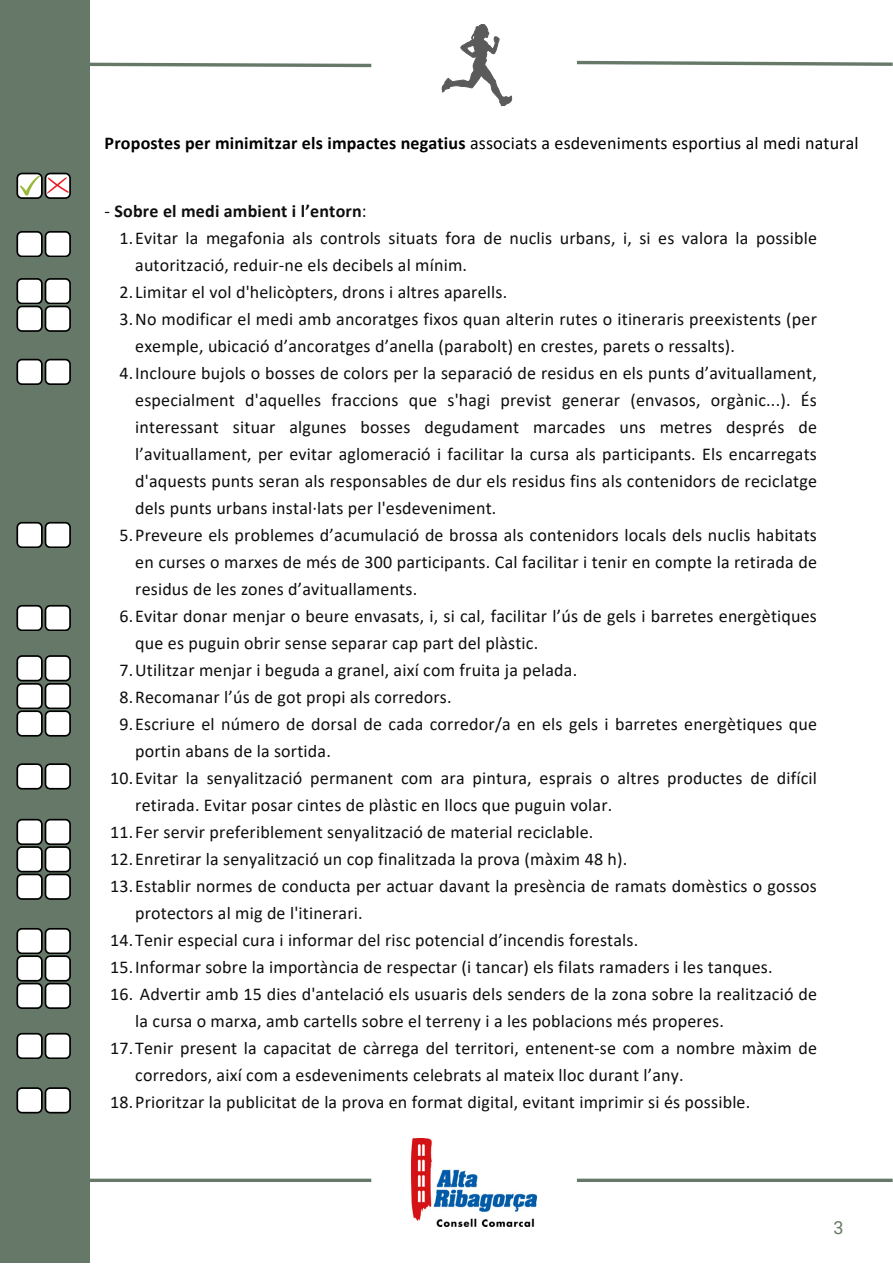
<style>
.page{position:relative;width:893px;height:1264px;background:#fff}
.page>*{position:absolute;margin:0;border:0;box-sizing:border-box;transform-origin:0 0}
.t1{font:18px/27px "Calibri";letter-spacing:.01em;color:#0e0e0e}
.t2{font:18px "Calibri";letter-spacing:.01em;color:#000}
.t3{font:700 18px "Calibri";letter-spacing:.01em;color:#0e0e0e}
.t4{font:18px "Roboto";color:#667867}
.s1{font-weight:700}
.s2{font-weight:400}
</style>
<div class="page">
<div style="left:0;top:0;width:89px;height:1262px;background:#667867"></div>
<hr style="left:577px;top:1178px;width:315px;height:3px;background:#667867">
<svg style="left:576px;top:60px;width:316px;height:6px"></svg>
<svg style="left:89px;top:61px;width:283px;height:8px"></svg>
<hr style="left:47px;top:1178px;width:324px;height:3px;background:#667867">
<img style="left:412px;top:1138px;width:124px;height:87px">
<svg style="left:441px;top:24px;width:72px;height:83px"></svg>
<svg style="left:16px;top:173px;width:54px;height:25px"></svg>
<svg style="left:16px;top:231px;width:54px;height:26px"></svg>
<svg style="left:16px;top:278px;width:54px;height:53px;background:#c0c2c0"></svg>
<svg style="left:16px;top:359px;width:54px;height:25px"></svg>
<svg style="left:16px;top:522px;width:54px;height:25px"></svg>
<svg style="left:16px;top:605px;width:54px;height:25px"></svg>
<svg style="left:16px;top:655px;width:54px;height:81px;background:#bdbfbd"></svg>
<svg style="left:16px;top:763px;width:54px;height:26px"></svg>
<svg style="left:16px;top:818px;width:54px;height:81px;background:#bdbfbd"></svg>
<svg style="left:16px;top:928px;width:54px;height:80px;background:#bfc0bf"></svg>
<svg style="left:16px;top:1032px;width:54px;height:26px"></svg>
<svg style="left:16px;top:1087px;width:54px;height:26px"></svg>
<p class="t2" style="left:105px;top:135px;width:755px"><span class="s1">Propostes per minimitzar els impactes negatius</span> associats a esdeveniments esportius al medi natural</p>
<p class="t3" style="left:105px;top:204px;width:263px"><span class="s2">-</span> Sobre el medi ambient i l’entorn<span class="s2">:</span></p>
<p class="t1" style="left:135px;top:226px;width:683px;text-indent:-16px">1.Evitar la megafonia als controls situats fora de nuclis urbans, i, si es valora la possible autorització, reduir-ne els decibels al mínim.</p>
<p class="t1" style="left:119px;top:280px;width:389px">2.Limitar el vol d'helicòpters, drons i altres aparells.</p>
<p class="t1" style="left:135px;top:307px;width:683px;text-indent:-16px">3.No modificar el medi amb ancoratges fixos quan alterin rutes o itineraris preexistents (per exemple, ubicació d’ancoratges d’anella (parabolt) en crestes, parets o ressalts).</p>
<p class="t1" style="left:135px;top:361px;width:683px;text-align:justify;text-indent:-16px">4.Incloure bujols o bosses de colors per la separació de residus en els punts d’avituallament, especialment d'aquelles fraccions que s'hagi previst generar (envasos, orgànic...). És interessant situar algunes bosses degudament marcades uns metres després de l’avituallament, per evitar aglomeració i facilitar la cursa als participants. Els encarregats d'aquests punts seran als responsables de dur els residus fins als contenidors de reciclatge dels punts urbans instal·lats per l'esdeveniment.</p>
<p class="t1" style="left:135px;top:523px;width:683px;text-align:justify;text-indent:-16px">5.Preveure els problemes d’acumulació de brossa als contenidors locals dels nuclis habitats en curses o marxes de més de 300 participants. Cal facilitar i tenir en compte la retirada de residus de les zones d’avituallaments.</p>
<p class="t1" style="left:135px;top:604px;width:683px;text-indent:-16px">6.Evitar donar menjar o beure envasats, i, si cal, facilitar l’ús de gels i barretes energètiques que es puguin obrir sense separar cap part del plàstic.</p>
<p class="t1" style="left:119px;top:658px;width:459px">7.Utilitzar menjar i beguda a granel, així com fruita ja pelada.</p>
<p class="t1" style="left:119px;top:685px;width:334px">8.Recomanar l’ús de got propi als corredors.</p>
<p class="t1" style="left:135px;top:712px;width:683px;text-indent:-16px">9.Escriure el número de dorsal de cada corredor/a en els gels i barretes energètiques que portin abans de la sortida.</p>
<p class="t1" style="left:135px;top:766px;width:683px;text-indent:-25px">10.Evitar la senyalització permanent com ara pintura, esprais o altres productes de difícil retirada. Evitar posar cintes de plàstic en llocs que puguin volar.</p>
<p class="t1" style="left:110px;top:820px;width:484px">11.Fer servir preferiblement senyalització de material reciclable.</p>
<p class="t1" style="left:110px;top:847px;width:518px">12.Enretirar la senyalització un cop finalitzada la prova (màxim 48 h).</p>
<p class="t1" style="left:135px;top:874px;width:683px;text-indent:-25px">13.Establir normes de conducta per actuar davant la presència de ramats domèstics o gossos protectors al mig de l'itinerari.</p>
<p class="t1" style="left:110px;top:928px;width:529px">14.Tenir especial cura i informar del risc potencial d’incendis forestals.</p>
<p class="t1" style="left:110px;top:955px;width:664px">15.Informar sobre la importància de respectar (i tancar) els filats ramaders i les tanques.</p>
<p class="t1" style="left:135px;top:982px;width:683px;text-indent:-25px">16. Advertir amb 15 dies d'antelació els usuaris dels senders de la zona sobre la realització de la cursa o marxa, amb cartells sobre el terreny i a les poblacions més properes.</p>
<p class="t1" style="left:135px;top:1036px;width:683px;text-indent:-25px">17.Tenir present la capacitat de càrrega del territori, entenent-se com a nombre màxim de corredors, així com a esdeveniments celebrats al mateix lloc durant l’any.</p>
<p class="t1" style="left:110px;top:1089px;width:641px">18.Prioritzar la publicitat de la prova en format digital, evitant imprimir si és possible.</p>
<p class="t4" style="left:833px;top:1216px;width:12px">3</p>
</div>
